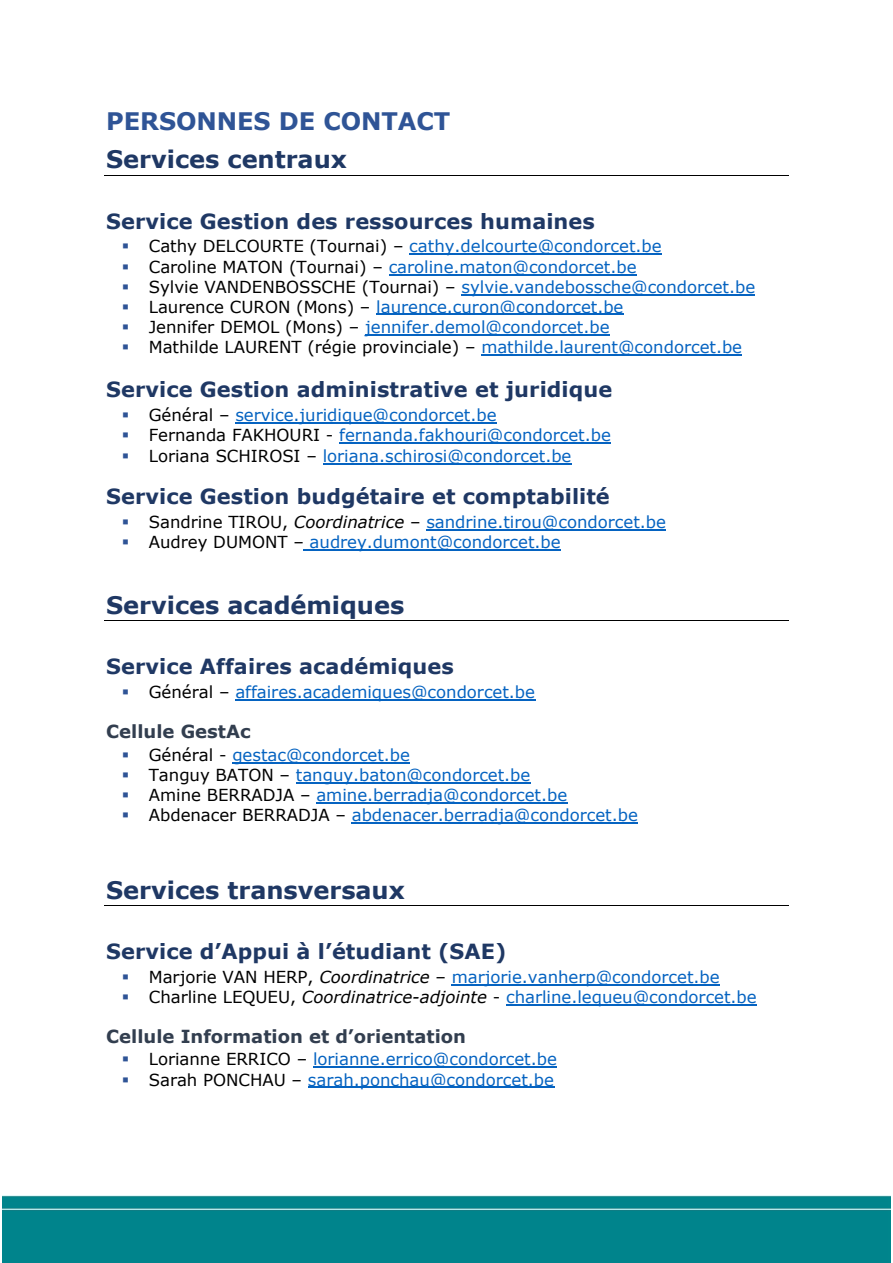
<style>
.page{position:relative;width:893px;height:1263px;background:#fff}
.page>*{position:absolute;margin:0;border:0;box-sizing:border-box;transform-origin:0 0}
.t1{font:700 24.15px "Verdana";letter-spacing:-.005em;color:#1f3864}
.t2{font:700 24.15px "Verdana";letter-spacing:-.005em;color:#2f5496}
.t3{font:700 20.85px "Verdana";letter-spacing:.005em;color:#1f3864}
.t4{font:700 18px "Verdana";color:#323e4f}
.t5{font:16.5px "Verdana";color:#0563c1}
.t6{font:16.5px "Verdana";color:#000}
.s1{color:#2f5496}
.s2{color:#000}
.s3{color:#0563c1}
.s4{font-style:italic;color:#000}
</style>
<div class="page">
<img style="left:2px;top:175px;width:888px;height:1088px">
<hr style="left:104px;top:175px;width:684px;height:1px;background:#000">
<hr style="left:409px;top:254px;width:252px;height:1px;background:#0563c1">
<hr style="left:388px;top:274px;width:248px;height:1px;background:#0563c1">
<hr style="left:461px;top:294px;width:294px;height:1px;background:#0563c1">
<hr style="left:376px;top:314px;width:247px;height:1px;background:#0563c1">
<hr style="left:365px;top:334px;width:244px;height:1px;background:#0563c1">
<hr style="left:481px;top:354px;width:261px;height:1px;background:#0563c1">
<hr style="left:235px;top:423px;width:261px;height:1px;background:#0563c1">
<hr style="left:339px;top:443px;width:272px;height:1px;background:#0563c1">
<hr style="left:323px;top:463px;width:248px;height:1px;background:#0563c1">
<hr style="left:426px;top:530px;width:240px;height:1px;background:#0563c1">
<hr style="left:303px;top:549px;width:258px;height:1px;background:#0563c1">
<hr style="left:104px;top:620px;width:684px;height:1px;background:#000">
<hr style="left:235px;top:699px;width:300px;height:1px;background:#0563c1">
<hr style="left:232px;top:762px;width:178px;height:1px;background:#0563c1">
<hr style="left:296px;top:782px;width:234px;height:1px;background:#0563c1">
<hr style="left:316px;top:802px;width:251px;height:1px;background:#0563c1">
<hr style="left:352px;top:822px;width:286px;height:1px;background:#0563c1">
<hr style="left:104px;top:905px;width:684px;height:1px;background:#000">
<hr style="left:451px;top:984px;width:268px;height:1px;background:#0563c1">
<hr style="left:506px;top:1004px;width:250px;height:1px;background:#0563c1">
<hr style="left:313px;top:1067px;width:244px;height:1px;background:#0563c1">
<hr style="left:308px;top:1087px;width:246px;height:1px;background:#0563c1">
<h1 class="t2" style="left:106px;top:106px;width:345px">PERSONNES DE CONTACT</h1>
<h1 class="t1" style="left:106px;top:144px;width:242px">Services centraux</h1>
<p class="t3" style="left:106px;top:208px;width:490px">Service Gestion des ressources humaines</p>
<p class="t5" style="left:122px;top:236px;width:541px"><span class="s1">▪</span> <span class="s2">Cathy DELCOURTE (Tournai) –</span> cathy.delcourte@condorcet.be</p>
<p class="t5" style="left:122px;top:256px;width:516px"><span class="s1">▪</span> <span class="s2">Caroline MATON (Tournai) –</span> caroline.maton@condorcet.be</p>
<p class="t5" style="left:122px;top:276px;width:635px"><span class="s1">▪</span> <span class="s2">Sylvie VANDENBOSSCHE (Tournai) –</span> sylvie.vandebossche@condorcet.be</p>
<p class="t5" style="left:122px;top:296px;width:503px"><span class="s1">▪</span> <span class="s2">Laurence CURON (Mons) –</span> laurence.curon@condorcet.be</p>
<p class="t5" style="left:122px;top:316px;width:489px"><span class="s1">▪</span> <span class="s2">Jennifer DEMOL (Mons) –</span> jennifer.demol@condorcet.be</p>
<p class="t6" style="left:122px;top:336px;width:622px"><span class="s1">▪</span> Mathilde LAURENT (régie provinciale) – <span class="s3">mathilde.laurent@condorcet.be</span></p>
<p class="t3" style="left:106px;top:376px;width:507px">Service Gestion administrative et juridique</p>
<p class="t5" style="left:122px;top:405px;width:376px"><span class="s1">▪</span> <span class="s2">Général –</span> service.juridique@condorcet.be</p>
<p class="t5" style="left:122px;top:425px;width:490px"><span class="s1">▪</span> <span class="s2">Fernanda FAKHOURI -</span> fernanda.fakhouri@condorcet.be</p>
<p class="t5" style="left:122px;top:445px;width:451px"><span class="s1">▪</span> <span class="s2">Loriana SCHIROSI –</span> loriana.schirosi@condorcet.be</p>
<p class="t3" style="left:106px;top:483px;width:505px">Service Gestion budgétaire et comptabilité</p>
<p class="t5" style="left:122px;top:512px;width:545px"><span class="s1">▪</span> <span class="s2">Sandrine TIROU,</span> <span class="s4">Coordinatrice</span> <span class="s2">–</span> sandrine.tirou@condorcet.be</p>
<p class="t5" style="left:122px;top:531px;width:440px"><span class="s1">▪</span> <span class="s2">Audrey DUMONT –</span> audrey.dumont@condorcet.be</p>
<h1 class="t1" style="left:106px;top:590px;width:299px">Services académiques</h1>
<p class="t3" style="left:106px;top:653px;width:349px">Service Affaires académiques</p>
<p class="t5" style="left:122px;top:681px;width:415px"><span class="s1">▪</span> <span class="s2">Général –</span> affaires.academiques@condorcet.be</p>
<p class="t4" style="left:106px;top:720px;width:146px">Cellule GestAc</p>
<p class="t5" style="left:122px;top:744px;width:290px"><span class="s1">▪</span> <span class="s2">Général -</span> gestac@condorcet.be</p>
<p class="t5" style="left:122px;top:764px;width:410px"><span class="s1">▪</span> <span class="s2">Tanguy BATON –</span> tanguy.baton@condorcet.be</p>
<p class="t5" style="left:122px;top:784px;width:447px"><span class="s1">▪</span> <span class="s2">Amine BERRADJA –</span> amine.berradja@condorcet.be</p>
<p class="t5" style="left:122px;top:804px;width:517px"><span class="s1">▪</span> <span class="s2">Abdenacer BERRADJA –</span> abdenacer.berradja@condorcet.be</p>
<h1 class="t1" style="left:106px;top:874px;width:300px">Services transversaux</h1>
<p class="t3" style="left:106px;top:938px;width:402px">Service d’Appui à l’étudiant (SAE)</p>
<p class="t5" style="left:122px;top:966px;width:599px"><span class="s1">▪</span> <span class="s2">Marjorie VAN HERP,</span> <span class="s4">Coordinatrice</span> <span class="s2">–</span> marjorie.vanherp@condorcet.be</p>
<p class="t5" style="left:122px;top:986px;width:636px"><span class="s1">▪</span> <span class="s2">Charline LEQUEU,</span> <span class="s4">Coordinatrice-adjointe</span> <span class="s2">-</span> charline.lequeu@condorcet.be</p>
<p class="t4" style="left:106px;top:1024px;width:361px">Cellule Information et d’orientation</p>
<p class="t5" style="left:122px;top:1049px;width:436px"><span class="s1">▪</span> <span class="s2">Lorianne ERRICO –</span> lorianne.errico@condorcet.be</p>
<p class="t5" style="left:122px;top:1069px;width:434px"><span class="s1">▪</span> <span class="s2">Sarah PONCHAU –</span> sarah.ponchau@condorcet.be</p>
</div>
